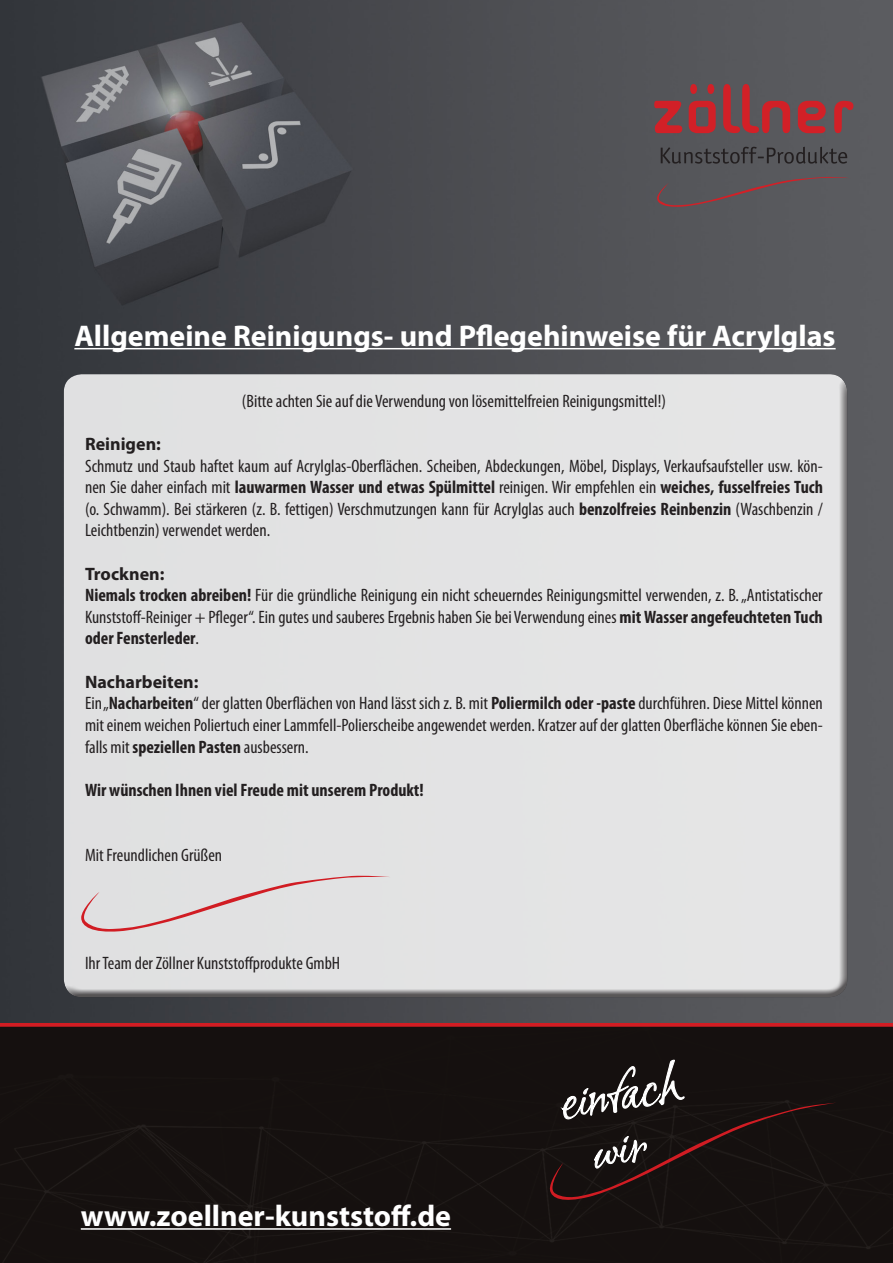
<style>
.page{position:relative;width:893px;height:1263px;background:#fff}
.page>*{position:absolute;margin:0;border:0;box-sizing:border-box;transform-origin:0 0}
.t1{font:61.2px/54px "Ruthie";color:#fff;text-align:center}
.t2{font:700 30px "Myriad Pro";color:#fff}
.t3{font:condensed 18px/21.6px "Myriad Pro";color:#231f20}
.t4{font:700 condensed 18px "Myriad Pro";color:#231f20}
.t5{font:700 18px "Myriad Pro";color:#231f20}
.s1{font-weight:700}
.s2{font-weight:700;font-stretch:normal}
</style>
<div class="page">
<img style="left:0;top:0;width:893px;height:1023px">
<svg style="left:834px;top:100px;width:19px;height:33px"></svg>
<svg style="left:654px;top:101px;width:28px;height:32px"></svg>
<svg style="left:689px;top:84px;width:27px;height:49px"></svg>
<svg style="left:723px;top:84px;width:68px;height:50px;background:#874247"></svg>
<svg style="left:798px;top:101px;width:28px;height:32px"></svg>
<svg style="left:661px;top:147px;width:186px;height:17px;background:#49484c"></svg>
<svg style="left:655px;top:177px;width:195px;height:30px;background:#5d5559"></svg>
<hr style="left:74px;top:348px;width:762px;height:1px;background:#fff">
<div style="left:62px;top:378px;width:786px;height:619px;background:#e3e3e4"></div>
<svg style="left:81px;top:875px;width:308px;height:57px"></svg>
<div style="left:0;top:1024px;width:893px;height:239px;background:#1b1513"></div>
<svg style="left:0;top:1023px;width:893px;height:4px;background:#c51c21"></svg>
<svg style="left:541px;top:1059px;width:294px;height:141px"></svg>
<hr style="left:81px;top:1228px;width:370px;height:2px;background:#fff">
<h2 class="t2" style="left:74px;top:316px;width:763px">Allgemeine Reinigungs- und Pflegehinweise für Acrylglas</h2>
<p class="t3" style="left:242px;top:390px;width:425px">(Bitte achten Sie auf die Verwendung von lösemittelfreien Reinigungsmittel!)</p>
<p class="t5" style="left:85px;top:432px;width:77px">Reinigen:</p>
<p class="t3" style="left:85px;top:455px;width:739px;text-align:justify">Schmutz und Staub haftet kaum auf Acrylglas-Oberflächen. Scheiben, Abdeckungen, Möbel, Displays, Verkaufsaufsteller usw. kön&shy;nen Sie daher einfach mit <span class="s1">lauwarmen Wasser und etwas Spülmittel</span> reinigen. Wir empfehlen ein <span class="s1">weiches, fusselfreies Tuch </span>(o. Schwamm). Bei stärkeren (z. B. fettigen) Verschmutzungen kann für Acrylglas auch <span class="s1">benzolfreies Reinbenzin</span> (Waschbenzin / Leichtbenzin) verwendet werden.</p>
<p class="t3" style="left:85px;top:563px;width:739px"><span class="s2">Trocknen:<br></span><span class="s1">Niemals trocken abreiben!</span> Für die gründliche Reinigung ein nicht scheuerndes Reinigungsmittel verwenden, z. B. „Antistatischer Kunststoff-Reiniger + Pfleger“. Ein gutes und sauberes Ergebnis haben Sie bei Verwendung eines <span class="s1">mit Wasser angefeuchteten Tuch oder Fensterleder</span>.</p>
<p class="t3" style="left:85px;top:671px;width:739px"><span class="s2">Nacharbeiten:<br></span>Ein „<span class="s1">Nacharbeiten</span>“ der glatten Oberflächen von Hand lässt sich z. B. mit <span class="s1">Poliermilch oder -paste</span> durchführen. Diese Mittel können mit einem weichen Poliertuch einer LammfeIl-Polierscheibe angewendet werden. Kratzer auf der glatten Oberfläche können Sie eben&shy;falls mit <span class="s1">speziellen Pasten</span> ausbessern.</p>
<p class="t4" style="left:85px;top:778px;width:340px">Wir wünschen Ihnen viel Freude mit unserem Produkt!</p>
<p class="t3" style="left:85px;top:843px;width:139px">Mit Freundlichen Grüßen</p>
<p class="t3" style="left:85px;top:951px;width:257px">Ihr Team der Zöllner Kunststoffprodukte GmbH</p>
<h2 class="t2" style="left:81px;top:1196px;width:372px">www.zoellner-kunststoff.de</h2>
<h1 class="t1" style="left:557px;top:1081px;width:123px;rotate:-9deg">einfach wir</h1>
</div>
